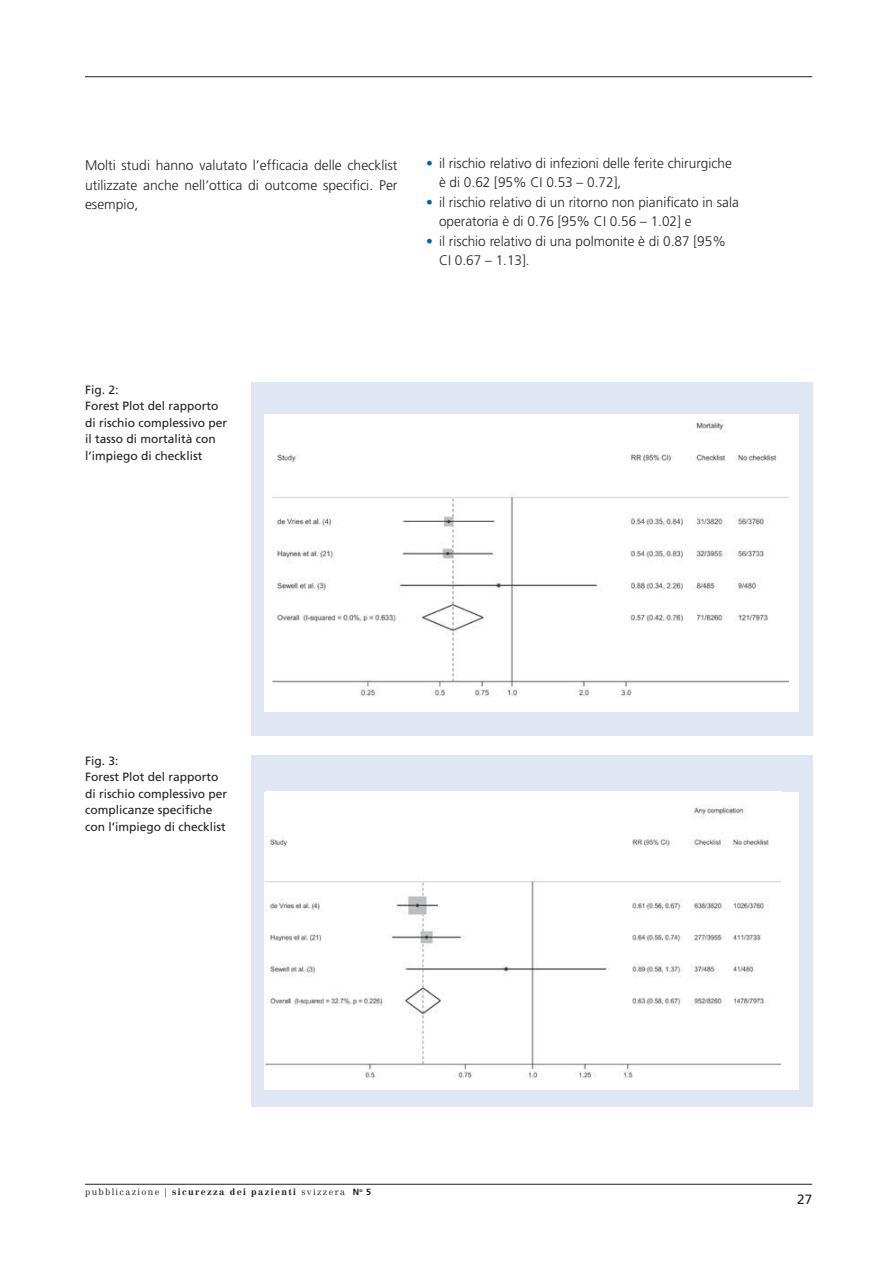
<style>
.page{position:relative;width:893px;height:1263px;background:#fff}
.page>*{position:absolute;margin:0;border:0;box-sizing:border-box;transform-origin:0 0}
.t1{font:300 13.8px/19.5px "Frutiger";color:#231f20}
.t2{font:13.5px "Frutiger";color:#231f20}
.t3{font:12px/16.5px "Frutiger";color:#231f20}
.t4{font:300 9px "Centennial LT Std";letter-spacing:.15em;color:#231f20}
.s1{color:#0065a3}
.s2{font-weight:400}
.s3{font-weight:700}
.s4{font-family:"Frutiger";font-weight:700}
</style>
<div class="page">
<hr style="left:85px;top:76px;width:727px;height:1px;background:#231f20">
<hr style="left:85px;top:1184px;width:727px;height:1px;background:#231f20">
<div style="left:251px;top:382px;width:561px;height:354px;background:#dfe7f4"></div>
<div style="left:264px;top:414px;width:534px;height:298px;background:#fff"></div>
<img style="left:272px;top:419px;width:516px;height:277px">
<div style="left:251px;top:755px;width:561px;height:352px;background:#dfe7f4"></div>
<div style="left:264px;top:792px;width:534px;height:297px;background:#fff"></div>
<img style="left:266px;top:805px;width:515px;height:273px">
<p class="t1" style="left:85px;top:156px;width:314px;text-align:justify">Molti studi hanno valutato l’efficacia delle checklist utilizzate anche nell’ottica di outcome specifici. Per esempio,</p>
<p class="t1" style="left:439px;top:153px;width:294px;text-indent:-13px"><span class="s1">•</span> il rischio relativo di infezioni delle ferite chirurgiche è di 0.62 [95% CI 0.53 – 0.72],</p>
<p class="t1" style="left:439px;top:192px;width:301px;text-indent:-13px"><span class="s1">•</span> il rischio relativo di un ritorno non pianificato in sala operatoria è di 0.76 [95% CI 0.56 – 1.02] e</p>
<p class="t1" style="left:439px;top:231px;width:288px;text-indent:-13px"><span class="s1">•</span> il rischio relativo di una polmonite è di 0.87 [95%<br>CI 0.67 – 1.13].</p>
<p class="t3" style="left:85px;top:381px;width:144px">Fig. 2:<br>Forest Plot del rapporto di rischio complessivo per il tasso di mortalità con l’impiego di checklist</p>
<p class="t3" style="left:85px;top:752px;width:144px">Fig. 3:<br>Forest Plot del rapporto di rischio complessivo per complicanze specifiche con l’impiego di checklist</p>
<p class="t4" style="left:85px;top:1187px;width:287px">pubblicazione <span class="s2">|</span> <span class="s3">sicurezza dei pazienti</span> svizzera <span class="s4">N</span><sup>o</sup> <span class="s4">5</span></p>
<p class="t2" style="left:797px;top:1191px;width:17px">27</p>
</div>
